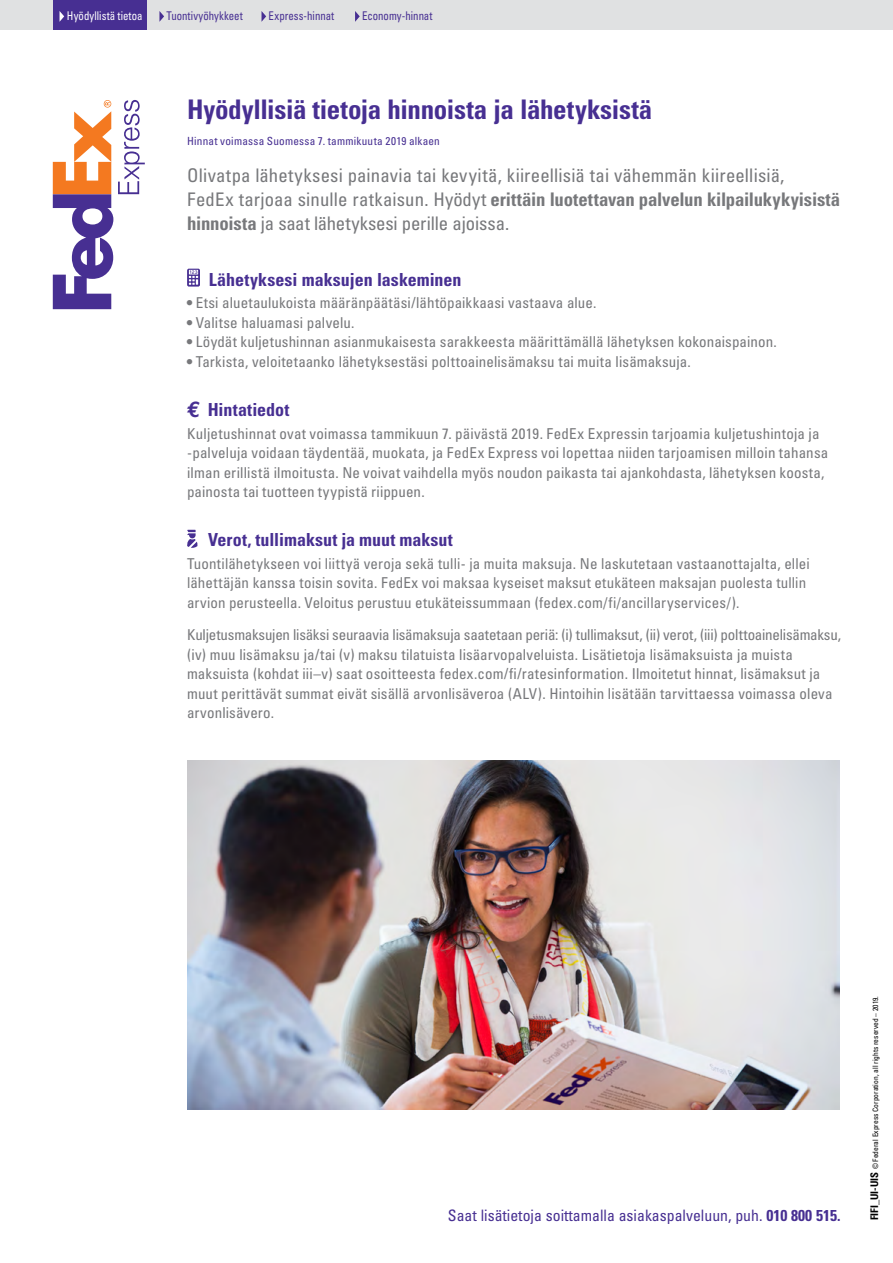
<style>
.page{position:relative;width:893px;height:1263px;background:#fff}
.page>*{position:absolute;margin:0;border:0;box-sizing:border-box;transform-origin:0 0}
.t1{font:27px "Univers LTCYR 67 Bold Cond";letter-spacing:-.015em;color:#472f92}
.t2{font:condensed 18.75px "Univers LTCYR 57";letter-spacing:.005em;color:#77787b}
.t3{font:18.75px "Univers LTCYR 67 Bold Cond";letter-spacing:-.01em;color:#77787b}
.t4{font:18px "Univers LTCYR 67 Bold Cond";color:#472f92}
.t5{font:condensed 15.75px "Univers";color:#472f92}
.t6{font:condensed 15px/19.5px "Univers LTCYR 57";letter-spacing:.01em;color:#77787b}
.t7{font:condensed 15px/19.5px "Univers";letter-spacing:.01em;color:#77787b}
.t8{font:condensed 12px "Univers LTCYR 57";color:#472f92;scale:.9 1}
.t9{font:condensed 12px "Univers LTCYR 57";letter-spacing:.01em;color:#fff;scale:.9 1}
.t10{font:condensed 11.25px "Univers LTCYR 57";letter-spacing:.02em;color:#472f92}
.t11{font:condensed 7.5px "Univers LTCYR 57";color:#000}
.s1{font-family:"Univers LTCYR 57";font-stretch:condensed}
.s2{font-family:"Univers LTCYR 67 Bold Cond";font-stretch:normal}
.s3{font-weight:700}
.s4{font-family:"Univers LTCYR 67 Bold Cond";font-stretch:normal;font-size:10.5px}
</style>
<div class="page">
<svg style="left:187px;top:269px;width:13px;height:18px"></svg>
<svg style="left:187px;top:530px;width:11px;height:18px"></svg>
<img style="left:187px;top:761px;width:653px;height:348px">
<svg style="left:53px;top:100px;width:92px;height:209px"></svg>
<div style="left:0;top:0;width:893px;height:30px;background:#e0e1e2"></div>
<svg style="left:159px;top:11px;width:5px;height:11px"></svg>
<svg style="left:261px;top:11px;width:5px;height:11px"></svg>
<svg style="left:355px;top:11px;width:5px;height:11px"></svg>
<div style="left:53px;top:0;width:94px;height:30px;background:#472f92"></div>
<svg style="left:60px;top:11px;width:4px;height:10px"></svg>
<p class="t9" style="left:67px;top:8px;width:85px">Hyödyllistä tietoa</p>
<p class="t8" style="left:167px;top:8px;width:86px">Tuontivyöhykkeet</p>
<p class="t8" style="left:269px;top:8px;width:74px">Express-hinnat</p>
<p class="t8" style="left:362px;top:8px;width:80px">Economy-hinnat</p>
<h1 class="t1" style="left:187px;top:93px;width:467px">Hyödyllisiä tietoja hinnoista ja lähetyksistä</h1>
<p class="t10" style="left:187px;top:134px;width:254px">Hinnat voimassa Suomessa 7. tammikuuta 2019 alkaen</p>
<p class="t2" style="left:187px;top:163px;width:599px">Olivatpa lähetyksesi painavia tai kevyitä, kiireellisiä tai vähemmän kiireellisiä,</p>
<p class="t3" style="left:187px;top:187px;width:655px"><span class="s1">FedEx tarjoaa sinulle ratkaisun. Hyödyt</span> erittäin luotettavan palvelun kilpailukykyisistä</p>
<p class="t2" style="left:187px;top:211px;width:324px"><span class="s2">hinnoista</span> ja saat lähetyksesi perille ajoissa.</p>
<p class="t4" style="left:209px;top:268px;width:254px">Lähetyksesi maksujen laskeminen</p>
<p class="t6" style="left:187px;top:293px;width:411px">• Etsi aluetaulukoista määränpäätäsi/lähtöpaikkaasi vastaava alue.</p>
<p class="t6" style="left:187px;top:312px;width:169px">• Valitse haluamasi palvelu.</p>
<p class="t6" style="left:187px;top:332px;width:591px">• Löydät kuljetushinnan asianmukaisesta sarakkeesta määrittämällä lähetyksen kokonaispainon.</p>
<p class="t6" style="left:187px;top:351px;width:505px">• Tarkista, veloitetaanko lähetyksestäsi polttoainelisämaksu tai muita lisämaksuja.</p>
<p class="t4" style="left:208px;top:399px;width:83px">Hintatiedot</p>
<p class="t6" style="left:187px;top:423px;width:643px">Kuljetushinnat ovat voimassa tammikuun 7. päivästä 2019. FedEx Expressin tarjoamia kuljetushintoja ja -palveluja voidaan täydentää, muokata, ja FedEx Express voi lopettaa niiden tarjoamisen milloin tahansa ilman erillistä ilmoitusta. Ne voivat vaihdella myös noudon paikasta tai ajankohdasta, lähetyksen koosta, painosta tai tuotteen tyypistä riippuen.</p>
<p class="t4" style="left:208px;top:529px;width:246px">Verot, tullimaksut ja muut maksut</p>
<p class="t7" style="left:187px;top:553px;width:624px">Tuontilähetykseen voi liittyä veroja sekä tulli- ja muita maksuja. Ne laskutetaan vastaanottajalta, ellei lähettäjän kanssa toisin sovita. FedEx voi maksaa kyseiset maksut etukäteen maksajan puolesta tullin arvion perusteella. Veloitus perustuu etukäteissummaan (fedex.com/fi/ancillaryservices/).</p>
<p class="t6" style="left:187px;top:625px;width:655px">Kuljetusmaksujen lisäksi seuraavia lisämaksuja saatetaan periä: (i) tullimaksut, (ii) verot, (iii) polttoainelisämaksu, (iv) muu lisämaksu ja/tai (v) maksu tilatuista lisäarvopalveluista. Lisätietoja lisämaksuista ja muista maksuista (kohdat iii–v) saat osoitteesta fedex.com/fi/ratesinformation. Ilmoitetut hinnat, lisämaksut ja muut perittävät summat eivät sisällä arvonlisäveroa (ALV). Hintoihin lisätään tarvittaessa voimassa oleva arvonlisävero.</p>
<p class="t5" style="left:448px;top:1205px;width:394px">Saat lisätietoja soittamalla asiakaspalveluun, puh. <span class="s3">010 800 515.</span></p>
<p class="t11" style="left:871px;top:1220px;width:226px;rotate:-90deg"><span class="s4">FIFI_UI-UIS</span> © Federal Express Corporation, all rights reserved – 2019.</p>
</div>
